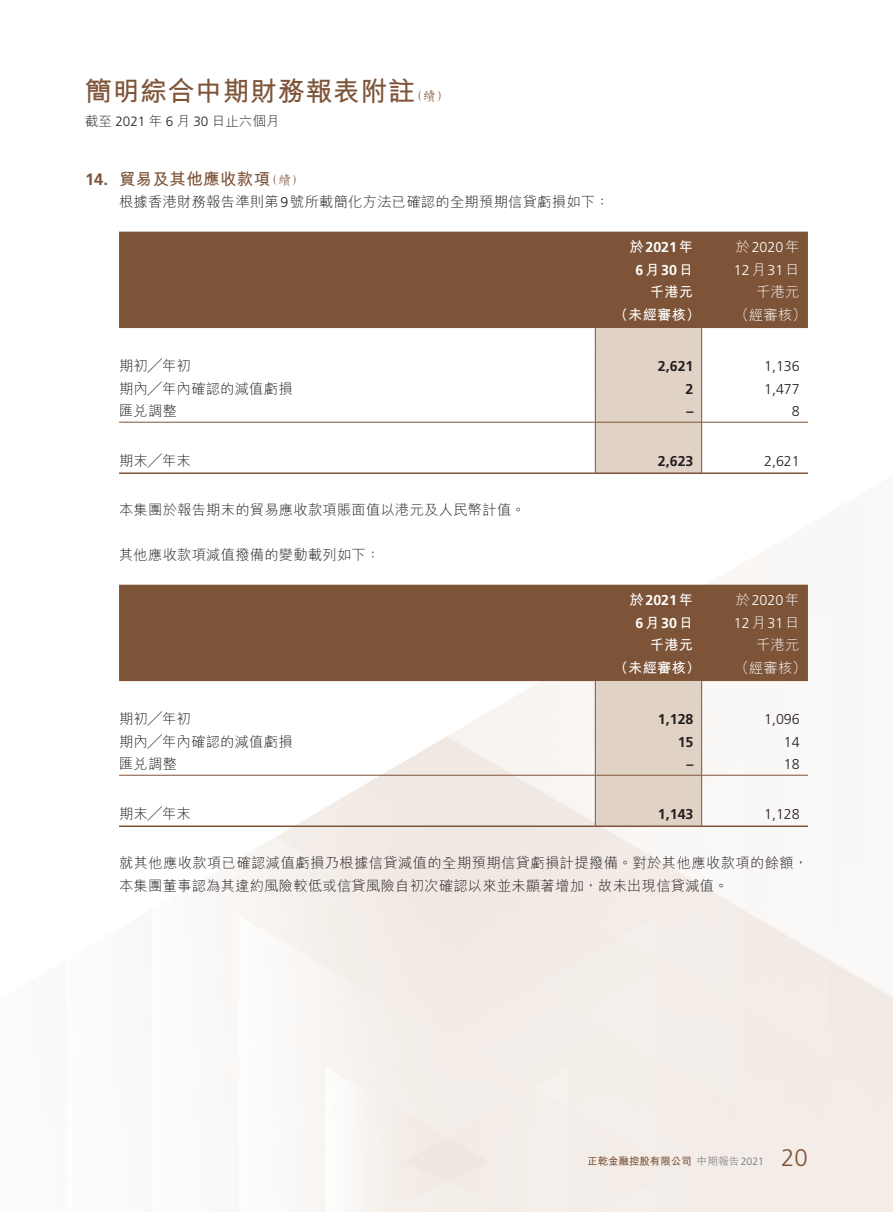
<style>
.page{position:relative;width:893px;height:1212px;background:#fff}
.page>*{position:absolute;margin:0;border:0;box-sizing:border-box;transform-origin:0 0}
.t1{font:700 27px "M Hei HK";letter-spacing:.02em;color:#7e5439}
.t2{font:300 24px "Frutiger LT Std";color:#7e5439}
._01_H1{font:700 16.5px "M Hei HK";letter-spacing:.02em;color:#7e5439}
._01_H1-2{font:700 16.5px "Frutiger LT Std";color:#7e5439}
._00_txt{font:300 14.25px/22.5px "M Hei HK";letter-spacing:.02em;color:#231f20}
._50_Table_txt{font:300 14.25px "M Hei HK";letter-spacing:.02em;color:#231f20}
._50_Table_txt-2{font:300 14.25px "Frutiger LT Std";color:#231f20}
._50_Table_txt-3{font:700 14.25px "Frutiger LT Std";color:#231f20}
._50_Table_txt-4{font:300 14.25px "Frutiger LT Std";color:#fff}
._50_Table_txt-5{font:700 14.25px "Frutiger LT Std";color:#fff}
._50_Table_txt-6{font:700 14.25px "M Hei HK";letter-spacing:.02em;color:#fff}
._50_Table_txt-7{font:300 14.25px "M Hei HK";letter-spacing:.02em;color:#fff}
.t3{font:300 13.5px "M Hei HK";color:#231f20}
._01_H1-3{font:500 13.5px "M Kai HK";color:#7e5439}
.t4{font:700 10.5px "M Hei HK";letter-spacing:-.005em;color:#7e5439}
.t5{font:300 10.5px "M Hei HK";color:#6c6d70}
.s1{font-family:"Frutiger LT Std"}
.s2{font-family:"M Hei HK"}
</style>
<div class="page">
<div style="left:119px;top:232px;width:689px;height:96px;background:#7e5439"></div>
<div style="left:595px;top:328px;width:107px;height:146px;background:#e1d2c6"></div>
<hr style="left:119px;top:422px;width:476px;height:1px;background:#7e5439">
<hr style="left:596px;top:422px;width:105px;height:1px;background:#7e5439">
<hr style="left:702px;top:422px;width:106px;height:1px;background:#7e5439">
<hr style="left:119px;top:472px;width:476px;height:2px;background:#7e5439">
<hr style="left:596px;top:472px;width:105px;height:2px;background:#7e5439">
<hr style="left:702px;top:472px;width:106px;height:2px;background:#7e5439">
<div style="left:119px;top:585px;width:689px;height:96px;background:#7e5439"></div>
<div style="left:595px;top:681px;width:107px;height:146px;background:#e1d2c6"></div>
<hr style="left:119px;top:775px;width:476px;height:1px;background:#7e5439">
<hr style="left:596px;top:775px;width:105px;height:1px;background:#7e5439">
<hr style="left:702px;top:775px;width:106px;height:1px;background:#7e5439">
<hr style="left:119px;top:825px;width:476px;height:2px;background:#7e5439">
<hr style="left:596px;top:825px;width:105px;height:2px;background:#7e5439">
<hr style="left:702px;top:825px;width:106px;height:2px;background:#7e5439">
<h1 class="t1" style="left:85px;top:71px;width:331px">簡明綜合中期財務報表附註</h1>
<p class="_01_H1-3" style="left:409px;top:86px;width:42px">（續(</p>
<p class="t3" style="left:85px;top:114px;width:196px">截至 <span class="s1">2021</span> 年 <span class="s1">6</span> 月 <span class="s1">30</span> 日止六個月</p>
<p class="_01_H1-2" style="left:85px;top:169px;width:24px">14.</p>
<p class="_01_H1" style="left:119px;top:167px;width:153px">貿易及其他應收款項</p>
<p class="_01_H1-3" style="left:265px;top:170px;width:42px">（續(</p>
<p class="_00_txt" style="left:119px;top:191px;width:492px">根據香港財務報告準則第<span class="s1">9</span>號所載簡化方法已確認的全期預期信貸虧損如下：</p>
<p class="_50_Table_txt" style="left:119px;top:359px;width:73px">期初╱年初</p>
<p class="_50_Table_txt" style="left:119px;top:381px;width:175px">期內╱年內確認的減值虧損</p>
<p class="_50_Table_txt" style="left:119px;top:404px;width:59px">匯兌調整</p>
<p class="_50_Table_txt" style="left:119px;top:453px;width:73px">期末╱年末</p>
<p class="_00_txt" style="left:119px;top:499px;width:408px">本集團於報告期末的貿易應收款項賬面值以港元及人民幣計值。</p>
<p class="_00_txt" style="left:119px;top:544px;width:263px">其他應收款項減值撥備的變動載列如下：</p>
<p class="_50_Table_txt-5" style="left:629px;top:239px;width:65px"><span class="s2">於</span>2021<span class="s2">年</span></p>
<p class="_50_Table_txt-5" style="left:635px;top:261px;width:59px">6<span class="s2">月</span>30<span class="s2">日</span></p>
<p class="_50_Table_txt-6" style="left:650px;top:282px;width:45px">千港元</p>
<p class="_50_Table_txt-6" style="left:614px;top:304px;width:88px">（未經審核）</p>
<p class="_50_Table_txt-3" style="left:658px;top:358px;width:37px">2,621</p>
<p class="_50_Table_txt-3" style="left:686px;top:380px;width:9px">2</p>
<p class="_50_Table_txt-3" style="left:686px;top:403px;width:9px">–</p>
<p class="_50_Table_txt-3" style="left:658px;top:452px;width:37px">2,623</p>
<p class="_50_Table_txt-5" style="left:629px;top:592px;width:65px"><span class="s2">於</span>2021<span class="s2">年</span></p>
<p class="_50_Table_txt-5" style="left:635px;top:614px;width:59px">6<span class="s2">月</span>30<span class="s2">日</span></p>
<p class="_50_Table_txt-6" style="left:650px;top:635px;width:45px">千港元</p>
<p class="_50_Table_txt-6" style="left:614px;top:657px;width:88px">（未經審核）</p>
<p class="_50_Table_txt-4" style="left:736px;top:239px;width:65px"><span class="s2">於</span>2020<span class="s2">年</span></p>
<p class="_50_Table_txt-4" style="left:734px;top:262px;width:67px">12<span class="s2">月</span>31<span class="s2">日</span></p>
<p class="_50_Table_txt-7" style="left:756px;top:285px;width:45px">千港元</p>
<p class="_50_Table_txt-7" style="left:735px;top:307px;width:73px">（經審核(</p>
<p class="_50_Table_txt-2" style="left:764px;top:358px;width:37px">1,136</p>
<p class="_50_Table_txt-2" style="left:764px;top:381px;width:37px">1,477</p>
<p class="_50_Table_txt-2" style="left:792px;top:403px;width:9px">8</p>
<p class="_50_Table_txt-2" style="left:764px;top:453px;width:37px">2,621</p>
<p class="_50_Table_txt-4" style="left:736px;top:592px;width:65px"><span class="s2">於</span>2020<span class="s2">年</span></p>
<p class="_50_Table_txt-4" style="left:734px;top:615px;width:67px">12<span class="s2">月</span>31<span class="s2">日</span></p>
<p class="_50_Table_txt-7" style="left:756px;top:638px;width:45px">千港元</p>
<p class="_50_Table_txt-7" style="left:735px;top:660px;width:73px">（經審核(</p>
<p class="_50_Table_txt" style="left:119px;top:712px;width:73px">期初╱年初</p>
<p class="_50_Table_txt-3" style="left:658px;top:711px;width:37px">1,128</p>
<p class="_50_Table_txt-2" style="left:764px;top:711px;width:37px">1,096</p>
<p class="_50_Table_txt" style="left:119px;top:734px;width:175px">期內╱年內確認的減值虧損</p>
<p class="_50_Table_txt-3" style="left:678px;top:733px;width:17px">15</p>
<p class="_50_Table_txt-2" style="left:784px;top:734px;width:17px">14</p>
<p class="_50_Table_txt" style="left:119px;top:757px;width:59px">匯兌調整</p>
<p class="_50_Table_txt-3" style="left:686px;top:756px;width:9px">–</p>
<p class="_50_Table_txt-2" style="left:784px;top:756px;width:17px">18</p>
<p class="_50_Table_txt" style="left:119px;top:806px;width:73px">期末╱年末</p>
<p class="_00_txt" style="left:119px;top:852px;width:690px">就其他應收款項已確認減值虧損乃根據信貸減值的全期預期信貸虧損計提撥備。對於其他應收款項的餘額，本集團董事認為其違約風險較低或信貸風險自初次確認以來並未顯著增加，故未出現信貸減值。</p>
<p class="_50_Table_txt-3" style="left:658px;top:805px;width:37px">1,143</p>
<p class="_50_Table_txt-2" style="left:764px;top:806px;width:37px">1,128</p>
<p class="t4" style="left:587px;top:1154px;width:106px">正乾金融控股有限公司</p>
<p class="t5" style="left:697px;top:1156px;width:69px">中期報告<span class="s1">2021</span></p>
<h2 class="t2" style="left:781px;top:1144px;width:28px">20</h2>
</div>
